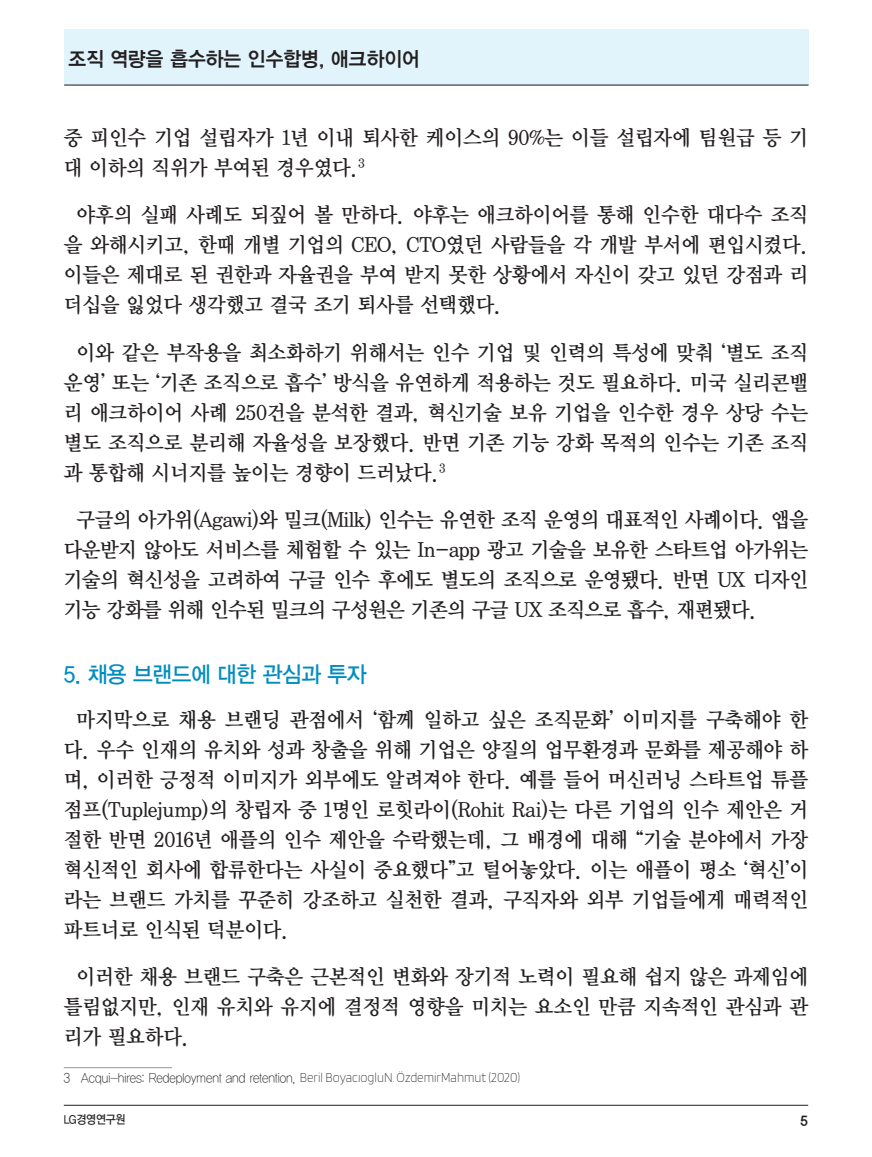
<style>
.page{position:relative;width:872px;height:1157px;background:#fff}
.page>*{position:absolute;margin:0;border:0;box-sizing:border-box;transform-origin:0 0}
._2__괄호제목{font:22.5px "YDVYGO13";letter-spacing:-.02em;color:#008dbe;scale:.95 1}
._3__본문{font:21px/30px "YDVY Mj O14";letter-spacing:-.01em;color:#231f20;text-align:justify;scale:.95 1}
.t1{font:20.25px "YDVYGO14";color:#231f20;scale:.95 1}
.주석{font:13.5px "YDVYGO11";color:#231f20;scale:.9 1}
.t2{font:13.5px "YDV Yhead M";color:#231f20}
.t3{font:12px "YDVYGO13";letter-spacing:-.015em;color:#231f20;scale:.9 1}
.s1{font-family:"Blinker";font-weight:300;font-size:14.25px}
</style>
<div class="page">
<div style="left:64px;top:29px;width:744px;height:56px;background:#e1f4fc"></div>
<hr style="left:64px;top:85px;width:744px;height:1px;background:#231f20">
<hr style="left:64px;top:1104px;width:744px;height:1px;background:#231f20">
<hr style="left:64px;top:1067px;width:108px;height:1px;background:#939598">
<p class="t1" style="left:68px;top:45px;width:371px">조직 역량을 흡수하는 인수합병, 애크하이어</p>
<p class="_3__본문" style="left:64px;top:122px;width:785px">중 피인수 기업 설립자가 1년 이내 퇴사한 케이스의 90%는 이들 설립자에 팀원급 등 기 대 이하의 직위가 부여된 경우였다.<sup>3</sup></p>
<p class="_3__본문" style="left:64px;top:199px;width:785px;text-indent:13px">야후의 실패 사례도 되짚어 볼 만하다. 야후는 애크하이어를 통해 인수한 대다수 조직 을 와해시키고, 한때 개별 기업의 CEO, CTO였던 사람들을 각 개발 부서에 편입시켰다. 이들은 제대로 된 권한과 자율권을 부여 받지 못한 상황에서 자신이 갖고 있던 강점과 리 더십을 잃었다 생각했고 결국 조기 퇴사를 선택했다.</p>
<p class="_3__본문" style="left:64px;top:336px;width:785px;text-indent:13px">이와 같은 부작용을 최소화하기 위해서는 인수 기업 및 인력의 특성에 맞춰 ‘별도 조직 운영’ 또는 ‘기존 조직으로 흡수’ 방식을 유연하게 적용하는 것도 필요하다. 미국 실리콘밸 리 애크하이어 사례 250건을 분석한 결과, 혁신기술 보유 기업을 인수한 경우 상당 수는 별도 조직으로 분리해 자율성을 보장했다. 반면 기존 기능 강화 목적의 인수는 기존 조직 과 통합해 시너지를 높이는 경향이 드러났다.<sup>3</sup></p>
<p class="_3__본문" style="left:64px;top:503px;width:785px;text-indent:13px">구글의 아가위(Agawi)와 밀크(Milk) 인수는 유연한 조직 운영의 대표적인 사례이다. 앱을 다운받지 않아도 서비스를 체험할 수 있는 In-app 광고 기술을 보유한 스타트업 아가위는 기술의 혁신성을 고려하여 구글 인수 후에도 별도의 조직으로 운영됐다. 반면 UX 디자인 기능 강화를 위해 인수된 밀크의 구성원은 기존의 구글 UX 조직으로 흡수, 재편됐다.</p>
<p class="_2__괄호제목" style="left:64px;top:659px;width:320px">5. 채용 브랜드에 대한 관심과 투자</p>
<p class="_3__본문" style="left:64px;top:703px;width:785px;text-indent:13px">마지막으로 채용 브랜딩 관점에서 ‘함께 일하고 싶은 조직문화’ 이미지를 구축해야 한 다. 우수 인재의 유치와 성과 창출을 위해 기업은 양질의 업무환경과 문화를 제공해야 하 며, 이러한 긍정적 이미지가 외부에도 알려져야 한다. 예를 들어 머신러닝 스타트업 튜플 점프(Tuplejump)의 창립자 중 1명인 로힛라이(Rohit Rai)는 다른 기업의 인수 제안은 거 절한 반면 2016년 애플의 인수 제안을 수락했는데, 그 배경에 대해 “기술 분야에서 가장 혁신적인 회사에 합류한다는 사실이 중요했다”고 털어놓았다. 이는 애플이 평소 ‘혁신’이 라는 브랜드 가치를 꾸준히 강조하고 실천한 결과, 구직자와 외부 기업들에게 매력적인 파트너로 인식된 덕분이다.</p>
<p class="_3__본문" style="left:64px;top:960px;width:785px;text-indent:13px">이러한 채용 브랜드 구축은 근본적인 변화와 장기적 노력이 필요해 쉽지 않은 과제임에 틀림없지만, 인재 유치와 유지에 결정적 영향을 미치는 요소인 만큼 지속적인 관심과 관 리가 필요하다.</p>
<p class="주석" style="left:64px;top:1069px;width:508px">3　Acqui-hires: Redeployment and retention, <span class="s1">Beril BoyacıogluN. ÖzdemirMahmut (2020)</span></p>
<p class="t3" style="left:64px;top:1111px;width:70px">LG경영연구원</p>
<p class="t2" style="left:800px;top:1114px;width:9px">5</p>
</div>
